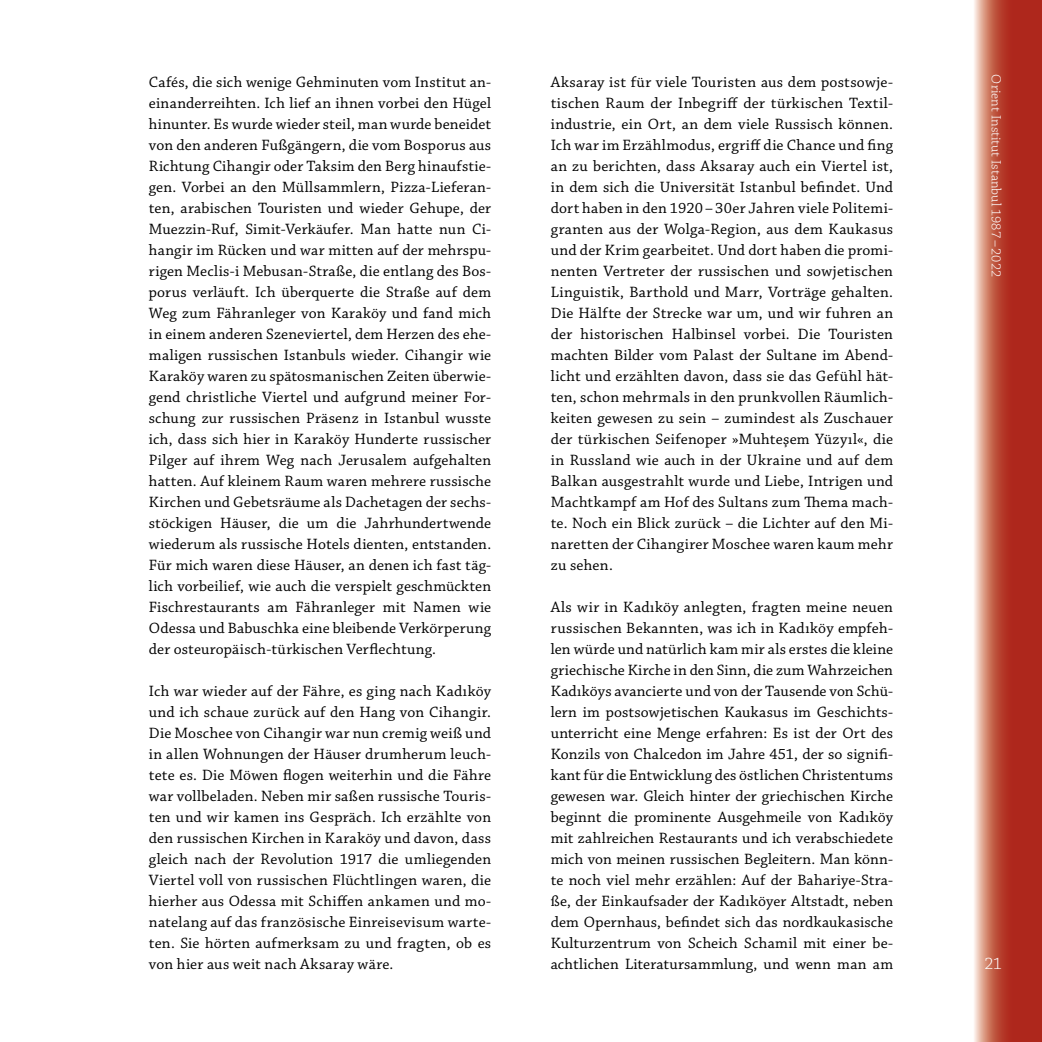
<style>
.page{position:relative;width:1042px;height:1042px;background:#fff}
.page>*{position:absolute;margin:0;border:0;box-sizing:border-box;transform-origin:0 0}
.t1{font:300 17.5px "Chaparral Pro";color:#fff}
.t2{font:15.75px/21px "Chaparral Pro";letter-spacing:.015em;color:#000;text-align:justify}
.t3{font:300 14px "Chaparral Pro";color:#fff}
</style>
<div class="page">
<svg style="left:974px;top:0;width:68px;height:1042px;background:#c86b5e"></svg>
<p class="t2" style="left:149px;top:72px;width:344px">Cafés, die sich wenige Gehminuten vom Institut an&shy;einanderreihten. Ich lief an ihnen vorbei den Hügel hinunter. Es wurde wieder steil, man wurde beneidet von den anderen Fußgängern, die vom Bosporus aus Richtung Cihangir oder Taksim den Berg hinaufstie&shy;gen. Vorbei an den Müllsammlern, Pizza-Lieferan&shy;ten, arabischen Touristen und wieder Gehupe, der Muezzin-Ruf, Simit-Verkäufer. Man hatte nun Ci&shy;hangir im Rücken und war mitten auf der mehrspu&shy;rigen Meclis-i Mebusan-Straße, die entlang des Bos&shy;porus verläuft. Ich überquerte die Straße auf dem Weg zum Fähranleger von Karaköy und fand mich in einem anderen Szeneviertel, dem Herzen des ehe&shy;maligen russischen Istanbuls wieder. Cihangir wie Karaköy waren zu spätosmanischen Zeiten überwie&shy;gend christliche Viertel und aufgrund meiner For&shy;schung zur russischen Präsenz in Istanbul wusste ich, dass sich hier in Karaköy Hunderte russischer Pilger auf ihrem Weg nach Jerusalem aufgehalten hatten. Auf kleinem Raum waren mehrere russische Kirchen und Gebetsräume als Dachetagen der sechs&shy;stöckigen Häuser, die um die Jahrhundertwende wiederum als russische Hotels dienten, entstanden.<br>Für mich waren diese Häuser, an denen ich fast täg&shy;lich vorbeilief, wie auch die verspielt geschmückten Fischrestaurants am Fähranleger mit Namen wie Odessa und Babuschka eine bleibende Verkörperung der osteuropäisch-türkischen Verflechtung.</p>
<p class="t2" style="left:149px;top:681px;width:344px">Ich war wieder auf der Fähre, es ging nach Kadıköy und ich schaue zurück auf den Hang von Cihangir.<br>Die Moschee von Cihangir war nun cremig weiß und in allen Wohnungen der Häuser drumherum leuch&shy;tete es. Die Möwen flogen weiterhin und die Fähre war vollbeladen. Neben mir saßen russische Touris&shy;ten und wir kamen ins Gespräch. Ich erzählte von den russischen Kirchen in Karaköy und davon, dass gleich nach der Revolution 1917 die umliegenden Viertel voll von russischen Flüchtlingen waren, die hierher aus Odessa mit Schiffen ankamen und mo&shy;natelang auf das französische Einreisevisum warte&shy;ten. Sie hörten aufmerksam zu und fragten, ob es von hier aus weit nach Aksaray wäre.</p>
<p class="t2" style="left:551px;top:72px;width:344px">Aksaray ist für viele Touristen aus dem postsowje&shy;tischen Raum der Inbegriff der türkischen Textil&shy;industrie, ein Ort, an dem viele Russisch können.<br>Ich war im Erzählmodus, ergriff die Chance und fing an zu berichten, dass Aksaray auch ein Viertel ist, in dem sich die Universität Istanbul befindet. Und dort haben in den 1920 – 30er Jahren viele Politemi&shy;granten aus der Wolga-Region, aus dem Kaukasus und der Krim gearbeitet. Und dort haben die promi&shy;nenten Vertreter der russischen und sowjetischen Linguistik, Barthold und Marr, Vorträge gehalten.<br>Die Hälfte der Strecke war um, und wir fuhren an der historischen Halbinsel vorbei. Die Touristen machten Bilder vom Palast der Sultane im Abend&shy;licht und erzählten davon, dass sie das Gefühl hät&shy;ten, schon mehrmals in den prunkvollen Räumlich&shy;keiten gewesen zu sein – zumindest als Zuschauer der türkischen Seifenoper »Muhteşem Yüzyıl«, die in Russland wie auch in der Ukraine und auf dem Balkan ausgestrahlt wurde und Liebe, Intrigen und Machtkampf am Hof des Sultans zum Thema mach&shy;te. Noch ein Blick zurück – die Lichter auf den Mi&shy;naretten der Cihangirer Moschee waren kaum mehr zu sehen.</p>
<p class="t2" style="left:551px;top:597px;width:344px">Als wir in Kadıköy anlegten, fragten meine neuen russischen Bekannten, was ich in Kadıköy empfeh&shy;len würde und natürlich kam mir als erstes die kleine griechische Kirche in den Sinn, die zum Wahrzeichen Kadıköys avancierte und von der Tausende von Schü&shy;lern im postsowjetischen Kaukasus im Geschichts&shy;unterricht eine Menge erfahren: Es ist der Ort des Konzils von Chalcedon im Jahre 451, der so signifi&shy;kant für die Entwicklung des östlichen Christentums gewesen war. Gleich hinter der griechischen Kirche beginnt die prominente Ausgehmeile von Kadıköy mit zahlreichen Restaurants und ich verabschiedete mich von meinen russischen Begleitern. Man könn&shy;te noch viel mehr erzählen: Auf der Bahariye-Stra&shy;ße, der Einkaufsader der Kadıköyer Altstadt, neben dem Opernhaus, befindet sich das nordkaukasische Kulturzentrum von Scheich Schamil mit einer be&shy;achtlichen Literatursammlung, und wenn man am</p>
<p class="t3" style="left:1004px;top:74px;width:204px;rotate:90deg">Orient Institut Istanbul 1987–2022</p>
<p class="t1" style="left:984px;top:954px;width:19px">21</p>
</div>
